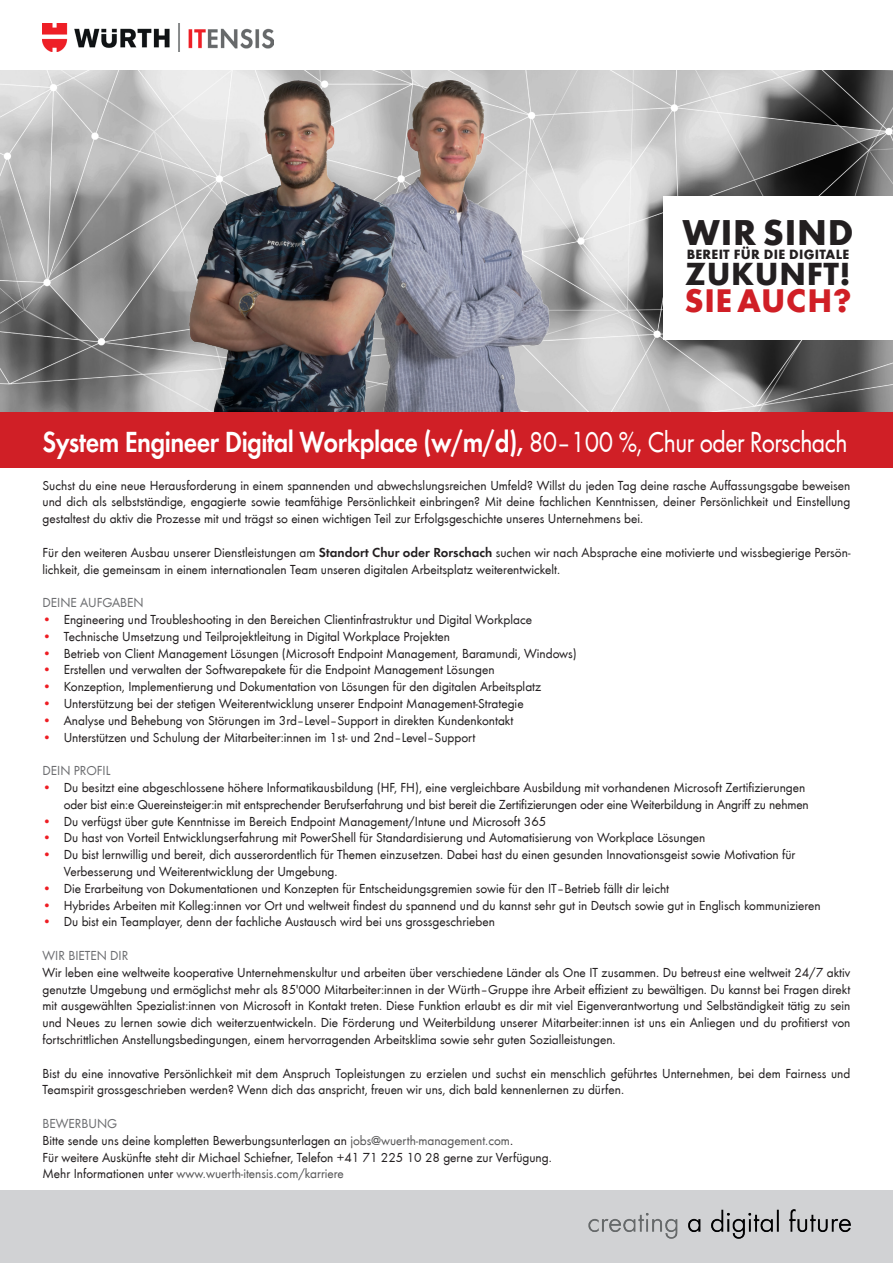
<style>
.page{position:relative;width:893px;height:1263px;background:#fff}
.page>*{position:absolute;margin:0;border:0;box-sizing:border-box;transform-origin:0 0}
.t1{font:700 37.05px "Wuerth";letter-spacing:.02em;color:#231f20}
.t2{font:700 33.75px "Wuerth";letter-spacing:.02em;color:#d01f26}
.t3{font:700 33px "Wuerth";letter-spacing:.02em;color:#231f20}
.t4{font:600 30px "Wuerth";letter-spacing:-.02em;color:#fff;scale:.87 1}
.t5{font:700 13.8px "Wuerth";letter-spacing:.02em;color:#231f20}
.t6{font:13.5px/16.8px "Wuerth";color:#231f20}
.t7{font:13.5px "Wuerth";color:#6c6d70}
.s1{font-weight:400}
.s2{font-weight:600}
.s3{color:#ee1d23}
.s4{color:#6c6d70}
.s5{color:#575758}
</style>
<div class="page">
<div style="left:0;top:1191px;width:893px;height:72px;background:#d1d2d4"></div>
<img style="left:588px;top:1209px;width:263px;height:30px">
<img style="left:0;top:70px;width:893px;height:343px">
<div style="left:663px;top:196px;width:230px;height:144px;background:#fff"></div>
<img style="left:410px;top:70px;width:201px;height:343px">
<img style="left:126px;top:23px;width:284px;height:390px">
<div style="left:0;top:413px;width:893px;height:55px;background:#d01f26"></div>
<img style="left:43px;top:24px;width:230px;height:27px">
<h1 class="t1" style="left:683px;top:206px;width:172px">WIR SIND</h1>
<p class="t5" style="left:687px;top:244px;width:164px">BEREIT FÜR DIE DIGITALE</p>
<h3 class="t3" style="left:685px;top:250px;width:167px">ZUKUNFT!</h3>
<h2 class="t2" style="left:684px;top:276px;width:169px">SIE AUCH?</h2>
<h3 class="t4" style="left:43px;top:420px;width:927px">System Engineer Digital Workplace (w/m/d), <span class="s1">80–100 %, Chur oder Rorschach</span></h3>
<p class="t6" style="left:43px;top:476px;width:809px;text-align:justify">Suchst du eine neue Herausforderung in einem spannenden und abwechslungsreichen Umfeld? Willst du jeden Tag deine rasche Auffassungsgabe beweisen und dich als selbstständige, engagierte sowie teamfähige Persönlichkeit einbringen? Mit deine fachlichen Kenntnissen, deiner Persönlichkeit und Einstellung gestaltest du aktiv die Prozesse mit und trägst so einen wichtigen Teil zur Erfolgsgeschichte unseres Unternehmens bei.</p>
<p class="t6" style="left:43px;top:543px;width:809px">Für den weiteren Ausbau unserer Dienstleistungen am <span class="s2">Standort Chur oder Rorschach</span> suchen wir nach Absprache eine motivierte und wissbegierige Persön&shy;lichkeit, die gemeinsam in einem internationalen Team unseren digitalen Arbeitsplatz weiterentwickelt.</p>
<p class="t7" style="left:43px;top:593px;width:103px">DEINE AUFGABEN</p>
<p class="t6" style="left:43px;top:610px;width:491px"><span class="s3">•</span> Engineering und Troubleshooting in den Bereichen Clientinfrastruktur und Digital Workplace</p>
<p class="t6" style="left:43px;top:627px;width:409px"><span class="s3">•</span> Technische Umsetzung und Teilprojektleitung in Digital Workplace Projekten</p>
<p class="t6" style="left:43px;top:644px;width:536px"><span class="s3">•</span> Betrieb von Client Management Lösungen (Microsoft Endpoint Management, Baramundi, Windows)</p>
<p class="t6" style="left:43px;top:661px;width:454px"><span class="s3">•</span> Erstellen und verwalten der Softwarepakete für die Endpoint Management Lösungen</p>
<p class="t6" style="left:43px;top:678px;width:500px"><span class="s3">•</span> Konzeption, Implementierung und Dokumentation von Lösungen für den digitalen Arbeitsplatz</p>
<p class="t6" style="left:43px;top:694px;width:483px"><span class="s3">•</span> Unterstützung bei der stetigen Weiterentwicklung unserer Endpoint Management-Strategie</p>
<p class="t6" style="left:43px;top:711px;width:472px"><span class="s3">•</span> Analyse und Behebung von Störungen im 3rd–Level–Support in direkten Kundenkontakt</p>
<p class="t6" style="left:43px;top:728px;width:434px"><span class="s3">•</span> Unterstützen und Schulung der Mitarbeiter:innen im 1st- und 2nd–Level–Support</p>
<p class="t7" style="left:43px;top:761px;width:69px">DEIN PROFIL</p>
<p class="t6" style="left:43px;top:778px;width:768px;text-align:right"><span class="s3">•</span> Du besitzt eine abgeschlossene höhere Informatikausbildung (HF, FH), eine vergleichbare Ausbildung mit vorhandenen Microsoft Zertifizierungen oder bist ein:e Quereinsteiger:in mit entsprechender Berufserfahrung und bist bereit die Zertifizierungen oder eine Weiterbildung in Angriff zu nehmen</p>
<p class="t6" style="left:43px;top:812px;width:505px"><span class="s3">•</span> Du verfügst über gute Kenntnisse im Bereich Endpoint Management/Intune und Microsoft 365</p>
<p class="t6" style="left:43px;top:829px;width:664px"><span class="s3">•</span> Du hast von Vorteil Entwicklungserfahrung mit PowerShell für Standardisierung und Automatisierung von Workplace Lösungen</p>
<p class="t6" style="left:64px;top:845px;width:733px;text-indent:-21px"><span class="s3">•</span> Du bist lernwillig und bereit, dich ausserordentlich für Themen einzusetzen. Dabei hast du einen gesunden Innovationsgeist sowie Motivation für<br>Verbesserung und Weiterentwicklung der Umgebung.</p>
<p class="t6" style="left:43px;top:879px;width:628px"><span class="s3">•</span> Die Erarbeitung von Dokumentationen und Konzepten für Entscheidungsgremien sowie für den IT–Betrieb fällt dir leicht</p>
<p class="t6" style="left:43px;top:896px;width:780px"><span class="s3">•</span> Hybrides Arbeiten mit Kolleg:innen vor Ort und weltweit findest du spannend und du kannst sehr gut in Deutsch sowie gut in Englisch kommunizieren</p>
<p class="t6" style="left:43px;top:913px;width:454px"><span class="s3">•</span> Du bist ein Teamplayer, denn der fachliche Austausch wird bei uns grossgeschrieben</p>
<p class="t7" style="left:43px;top:946px;width:87px">WIR BIETEN DIR</p>
<p class="t6" style="left:43px;top:963px;width:809px;text-align:justify">Wir leben eine weltweite kooperative Unternehmenskultur und arbeiten über verschiedene Länder als One IT zusammen. Du betreust eine weltweit 24/7 aktiv genutzte Umgebung und ermöglichst mehr als 85'000 Mitarbeiter:innen in der Würth–Gruppe ihre Arbeit effizient zu bewältigen. Du kannst bei Fragen direkt mit ausgewählten Spezialist:innen von Microsoft in Kontakt treten. Diese Funktion erlaubt es dir mit viel Eigenverantwortung und Selbständigkeit tätig zu sein und Neues zu lernen sowie dich weiterzuentwickeln. Die Förderung und Weiterbildung unserer Mitarbeiter:innen ist uns ein Anliegen und du profitierst von fortschrittlichen Anstellungsbedingungen, einem hervorragenden Arbeitsklima sowie sehr guten Sozialleistungen.</p>
<p class="t6" style="left:43px;top:1064px;width:809px">Bist du eine innovative Persönlichkeit mit dem Anspruch Topleistungen zu erzielen und suchst ein menschlich geführtes Unternehmen, bei dem Fairness und<br>Teamspirit grossgeschrieben werden? Wenn dich das anspricht, freuen wir uns, dich bald kennenlernen zu dürfen.</p>
<p class="t6" style="left:43px;top:1114px;width:511px"><span class="s4">BEWERBUNG<br></span>Bitte sende uns deine kompletten Bewerbungsunterlagen an <span class="s5">jobs@wuerth-management.com</span>.<br>Für weitere Auskünfte steht dir Michael Schiefner, Telefon +41 71 225 10 28 gerne zur Verfügung.<br>Mehr Informationen unter <span class="s5">www.wuerth-itensis.com/karriere</span></p>
</div>
